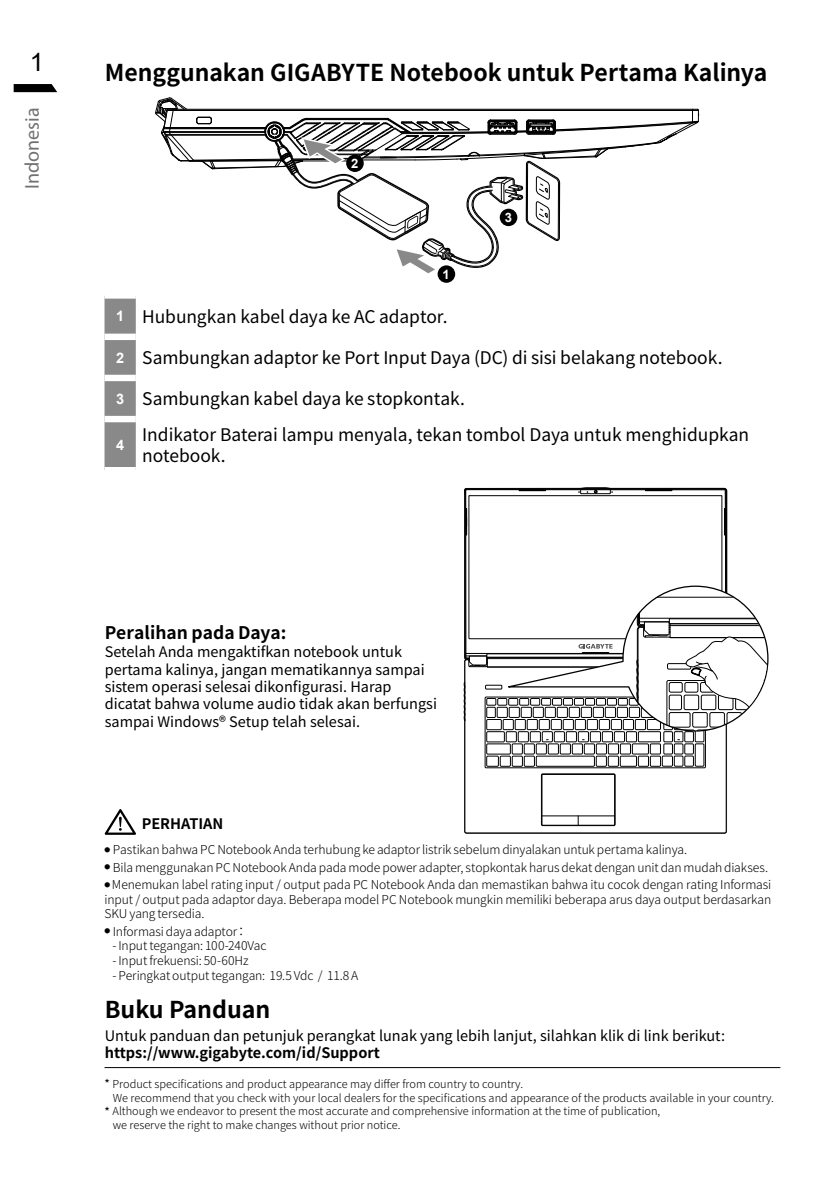
<style>
.page{position:relative;width:840px;height:1191px;background:#fff}
.page>*{position:absolute;margin:0;border:0;box-sizing:border-box;transform-origin:0 0}
.t1{font:25.4px "Arial";color:#000}
.t2{font:700 23.2px "Noto Sans CJ Ktc";color:#000}
.t3{font:20px "Myriad Pro";color:#727171}
.t4{font:17.4px/20.8px "Noto Sans CJ Ktc";color:#000}
.t5{font:700 17.4px "Noto Sans CJ Ktc";color:#000}
.t6{font:14.4px/17.4px "Noto Sans CJ Ktc";color:#000}
.t7{font:700 14.4px "Noto Sans CJ Ktc";color:#000}
.t8{font:700 14.4px "Arial";color:#fff}
.t9{font:700 13px "Arial";color:#fff}
.t10{font:300 12.2px/14.6px "Noto Sans CJ Ktc";letter-spacing:-.01em;color:#000;text-align:justify}
.t11{font:300 11px "Noto Sans CJ Ktc";color:#000}
.s1{font-family:"Arial";font-weight:700;font-size:14.4px;color:#fff}
.s2{font-weight:400;font-size:11.6px}
</style>
<div class="page">
<svg style="left:14px;top:84px;width:43px;height:8px"></svg>
<svg style="left:105px;top:809px;width:31px;height:26px"></svg>
<hr style="left:104px;top:1067px;width:676px;height:1px;background:#000">
<svg style="left:104px;top:299px;width:32px;height:168px;background:#8c8c8c"></svg>
<div style="left:104px;top:334px;width:32px;height:6px;background:#fff"></div>
<div style="left:104px;top:375px;width:32px;height:6px;background:#fff"></div>
<div style="left:104px;top:416px;width:32px;height:6px;background:#fff"></div>
<div style="left:437px;top:265px;width:18px;height:18px;background:#000;border-radius:50%"></div>
<svg style="left:155px;top:97px;width:543px;height:176px"></svg>
<svg style="left:463px;top:487px;width:264px;height:346px"></svg>
<svg style="left:464px;top:488px;width:304px;height:244px"></svg>
<h1 class="t1" style="left:30px;top:45px;width:16px">1</h1>
<h3 class="t3" style="left:20px;top:189px;width:83px;rotate:-90deg">Indonesia</h3>
<h2 class="t2" style="left:105px;top:59px;width:664px">Menggunakan GIGABYTE Notebook untuk Pertama Kalinya</h2>
<p class="t9" style="left:351px;top:154px;width:9px">2</p>
<p class="t9" style="left:442px;top:265px;width:9px">1</p>
<p class="t9" style="left:504px;top:208px;width:9px">3</p>
<h3 class="t4" style="left:116px;top:306px;width:333px"><span class="s1">1</span> Hubungkan kabel daya ke AC adaptor.</h3>
<h3 class="t4" style="left:116px;top:347px;width:607px"><span class="s1">2</span> Sambungkan adaptor ke Port Input Daya (DC) di sisi belakang notebook.</h3>
<h3 class="t4" style="left:116px;top:389px;width:350px"><span class="s1">3</span> Sambungkan kabel daya ke stopkontak.</h3>
<p class="t8" style="left:116px;top:434px;width:10px">4</p>
<h3 class="t4" style="left:142px;top:424px;width:608px">Indikator Baterai lampu menyala, tekan tombol Daya untuk menghidupkan notebook.</h3>
<h3 class="t5" style="left:105px;top:622px;width:183px">Peralihan pada Daya:</h3>
<p class="t6" style="left:105px;top:643px;width:333px">Setelah Anda mengaktifkan notebook untuk pertama kalinya, jangan mematikannya sampai sistem operasi selesai dikonfigurasi. Harap dicatat bahwa volume audio tidak akan berfungsi sampai Windows® Setup telah selesai.</p>
<p class="t7" style="left:142px;top:815px;width:83px">PERHATIAN</p>
<p class="t10" style="left:104px;top:842px;width:584px"><sup>●</sup> Pastikan bahwa PC Notebook Anda terhubung ke adaptor listrik sebelum dinyalakan untuk pertama kalinya.</p>
<p class="t10" style="left:104px;top:860px;width:664px"><sup>●</sup> Bila menggunakan PC Notebook Anda pada mode power adapter, stopkontak harus dekat dengan unit dan mudah diakses.</p>
<p class="t10" style="left:104px;top:877px;width:668px"><sup>●</sup> Menemukan label rating input / output pada PC Notebook Anda dan memastikan bahwa itu cocok dengan rating Informasi input / output pada adaptor daya. Beberapa model PC Notebook mungkin memiliki beberapa arus daya output berdasarkan SKU yang tersedia.</p>
<p class="t10" style="left:104px;top:924px;width:144px"><sup>●</sup> Informasi daya adaptor：</p>
<p class="t10" style="left:112px;top:938px;width:155px">- Input tegangan: 100-240Vac</p>
<p class="t10" style="left:112px;top:953px;width:138px">- Input frekuensi: 50-60Hz</p>
<p class="t10" style="left:112px;top:968px;width:247px">- Peringkat output tegangan: 19.5 Vdc / 11.8 A</p>
<h2 class="t2" style="left:105px;top:996px;width:167px">Buku Panduan</h2>
<p class="t6" style="left:105px;top:1026px;width:621px">Untuk panduan dan petunjuk perangkat lunak yang lebih lanjut, silahkan klik di link berikut:</p>
<p class="t7" style="left:105px;top:1044px;width:276px">https://www.gigabyte.com/id/Support</p>
<p class="t11" style="left:104px;top:1078px;width:420px"><span class="s2">*</span> Product specifications and product appearance may differ from country to country.</p>
<p class="t11" style="left:113px;top:1091px;width:662px">We recommend that you check with your local dealers for the specifications and appearance of the products available in your country.</p>
<p class="t11" style="left:104px;top:1105px;width:557px"><span class="s2">*</span> Although we endeavor to present the most accurate and comprehensive information at the time of publication,</p>
<p class="t11" style="left:113px;top:1118px;width:289px">we reserve the right to make changes without prior notice.</p>
</div>
